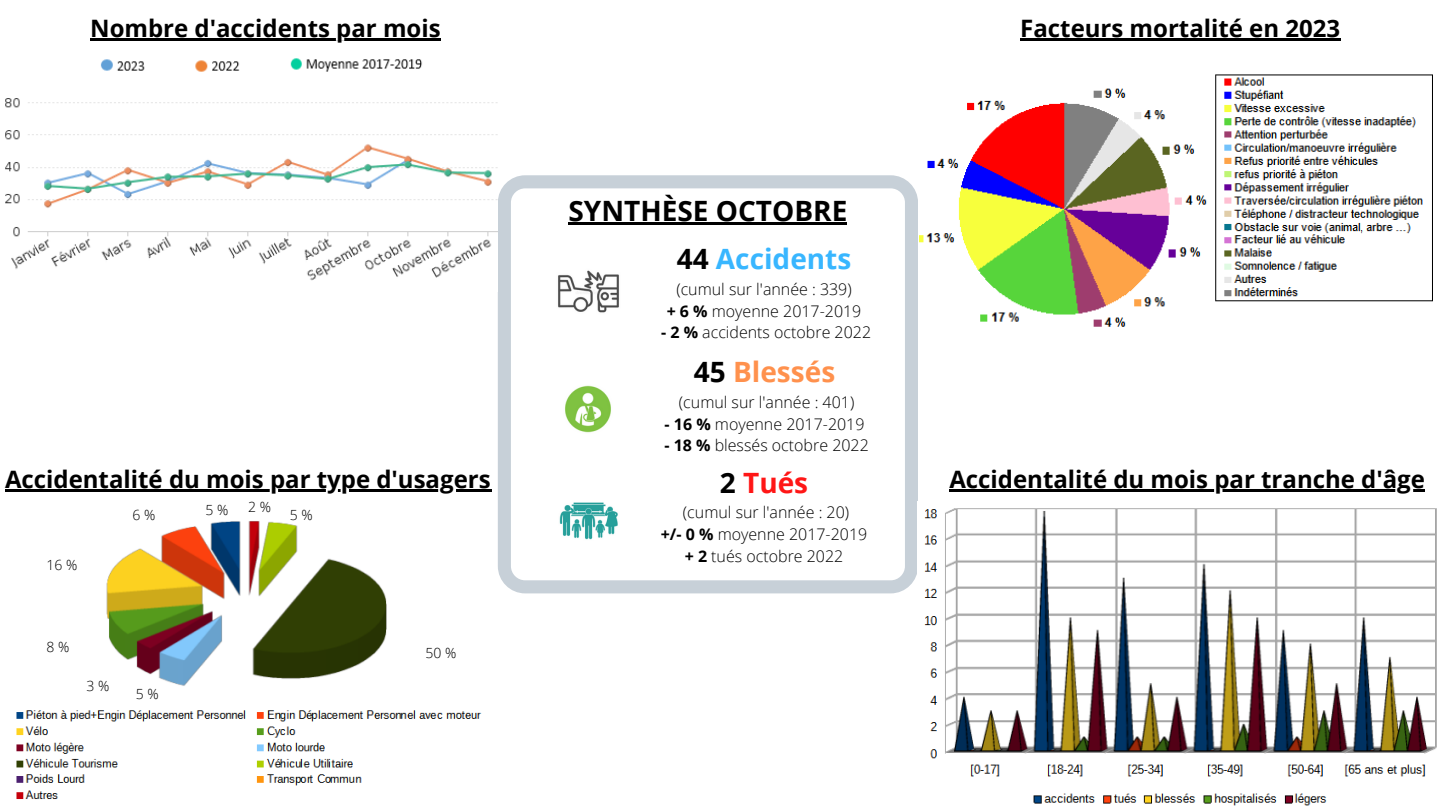
<style>
.page{position:relative;width:1440px;height:810px;background:#fff}
.page>*{position:absolute;margin:0;border:0;box-sizing:border-box;transform-origin:0 0}
.t1{font:700 28px "Open Sans";color:#000}
.t2{font:700 28px "Open Sans";color:#38b6ff}
.t3{font:700 28px "Open Sans";color:#ff914d}
.t4{font:700 28px "Open Sans";color:#ff1616}
.t5{font:700 24px "Open Sans";color:#000}
.t6{font:300 16px "Open Sans";color:#000}
.t7{font:300 14px "Open Sans";color:#000}
.s1{color:#000}
.s2{font-weight:700}
</style>
<div class="page">
<svg style="left:498px;top:175px;width:420px;height:418px"></svg>
<img style="left:100px;top:58px;width:322px;height:14px">
<img style="left:924px;top:508px;width:513px;height:298px">
<img style="left:5px;top:98px;width:493px;height:183px">
<img style="left:16px;top:521px;width:466px;height:278px">
<img style="left:920px;top:74px;width:513px;height:253px">
<hr style="left:90px;top:38px;width:351px;height:2px;background:#000">
<hr style="left:949px;top:489px;width:476px;height:3px;background:#000">
<hr style="left:5px;top:489px;width:486px;height:3px;background:#000">
<hr style="left:1020px;top:38px;width:320px;height:2px;background:#000">
<hr style="left:568px;top:223px;width:279px;height:2px;background:#000">
<p class="t5" style="left:90px;top:11px;width:352px">Nombre d'accidents par mois</p>
<p class="t1" style="left:568px;top:191px;width:280px">SYNTHÈSE OCTOBRE</p>
<p class="t2" style="left:677px;top:239px;width:176px"><span class="s1">44</span> Accidents</p>
<p class="t6" style="left:676px;top:278px;width:177px">(cumul sur l'année : 339)</p>
<p class="t6" style="left:667px;top:299px;width:196px"><span class="s2">+ 6 %</span> moyenne 2017-2019</p>
<p class="t6" style="left:661px;top:321px;width:212px"><span class="s2">- 2 %</span> accidents octobre 2022</p>
<p class="t5" style="left:1020px;top:11px;width:321px">Facteurs mortalité en 2023</p>
<p class="t3" style="left:694px;top:352px;width:143px"><span class="s1">45</span> Blessés</p>
<p class="t6" style="left:679px;top:391px;width:177px">(cumul sur l'année : 401)</p>
<p class="t6" style="left:665px;top:412px;width:201px"><span class="s2">- 16 %</span> moyenne 2017-2019</p>
<p class="t6" style="left:664px;top:434px;width:206px"><span class="s2">- 18 %</span> blessés octobre 2022</p>
<p class="t4" style="left:720px;top:463px;width:90px"><span class="s1">2</span> Tués</p>
<p class="t6" style="left:683px;top:501px;width:168px">(cumul sur l'année : 20)</p>
<p class="t6" style="left:661px;top:523px;width:208px"><span class="s2">+/- 0 %</span> moyenne 2017-2019</p>
<p class="t6" style="left:685px;top:545px;width:160px"><span class="s2">+ 2</span> tués octobre 2022</p>
<p class="t5" style="left:5px;top:462px;width:487px">Accidentalité du mois par type d'usagers</p>
<p class="t5" style="left:949px;top:462px;width:477px">Accidentalité du mois par tranche d'âge</p>
<p class="t7" style="left:248px;top:497px;width:24px">2 %</p>
<p class="t7" style="left:205px;top:500px;width:24px">5 %</p>
<p class="t7" style="left:133px;top:505px;width:24px">6 %</p>
<p class="t7" style="left:290px;top:505px;width:24px">5 %</p>
<p class="t7" style="left:47px;top:555px;width:32px">16 %</p>
<p class="t7" style="left:47px;top:637px;width:24px">8 %</p>
<p class="t7" style="left:87px;top:676px;width:24px">3 %</p>
<p class="t7" style="left:136px;top:684px;width:24px">5 %</p>
<p class="t7" style="left:425px;top:643px;width:32px">50 %</p>
</div>
